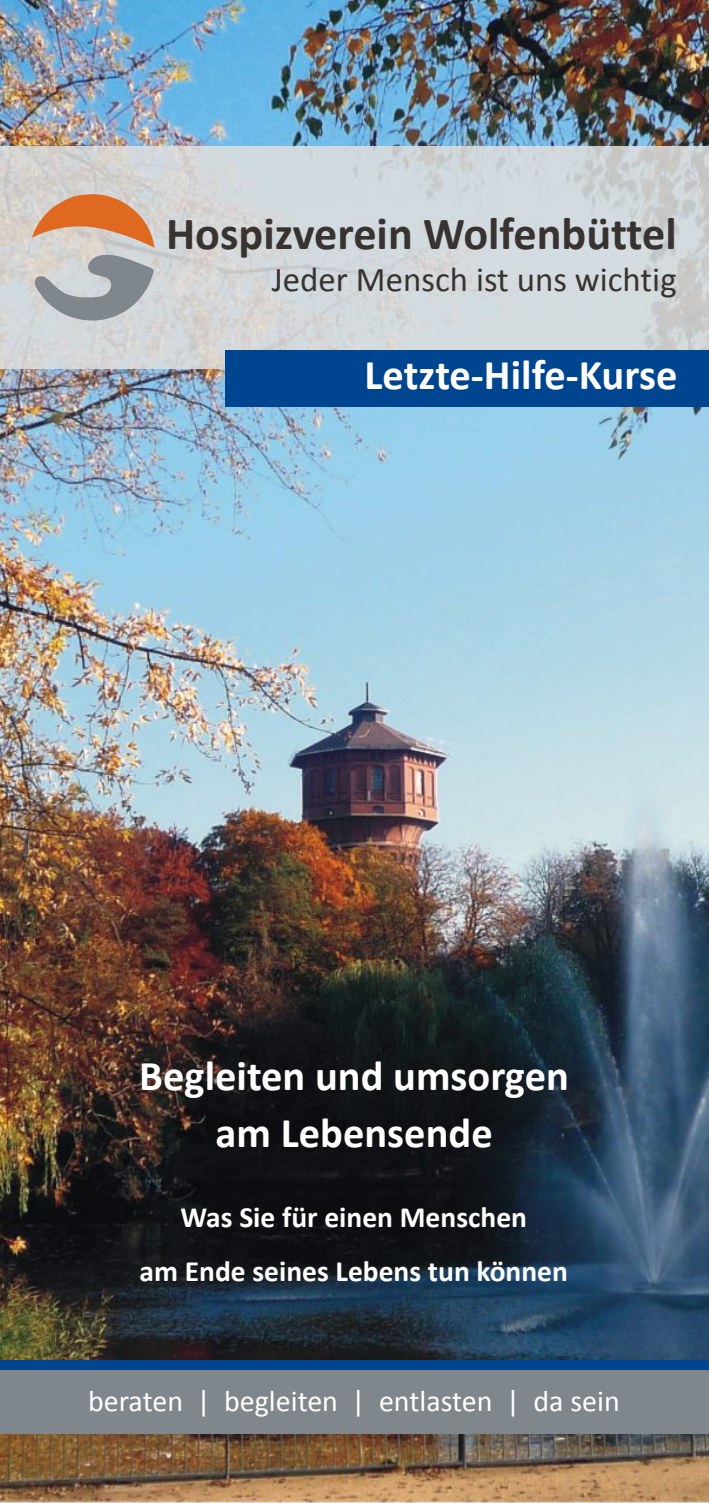
<style>
.page{position:relative;width:709px;height:1503px;background:#fff}
.page>*{position:absolute;margin:0;border:0;box-sizing:border-box;transform-origin:0 0}
.t1{font:700 46.25px "Calibri";color:#383330}
.t2{font:700 42.5px/57.5px "Calibri";color:#fff;text-align:center}
.t3{font:34.75px "Calibri";color:#383330}
.t4{font:30px "Calibri";color:#fff}
.t5{font:700 29.5px/53.8px "Calibri";color:#fff;text-align:center}
</style>
<div class="page">
<img style="left:0;top:0;width:709px;height:1502px">
<img style="left:0;top:146px;width:709px;height:222px">
<div style="left:0;top:1359px;width:709px;height:74px;background:#80878c"></div>
<div style="left:0;top:1359px;width:709px;height:10px;background:#00458f"></div>
<div style="left:225px;top:349px;width:484px;height:57px;background:#00458f"></div>
<svg style="left:35px;top:255px;width:119px;height:65px;background:#a9aeb1"></svg>
<svg style="left:32px;top:194px;width:123px;height:54px;background:#d99f7b"></svg>
<p class="t1" style="left:166px;top:215px;width:512px">Hospizverein Wolfenbüttel</p>
<p class="t3" style="left:272px;top:264px;width:406px">Jeder Mensch ist uns wichtig</p>
<p class="t2" style="left:364px;top:350px;width:314px">Letzte-Hilfe-Kurse</p>
<p class="t2" style="left:139px;top:1050px;width:431px">Begleiten und umsorgen am Lebensende</p>
<p class="t5" style="left:139px;top:1193px;width:430px">Was Sie für einen Menschen<br>am Ende seines Lebens tun können</p>
<p class="t4" style="left:88px;top:1388px;width:533px">beraten | begleiten | entlasten | da sein</p>
</div>
